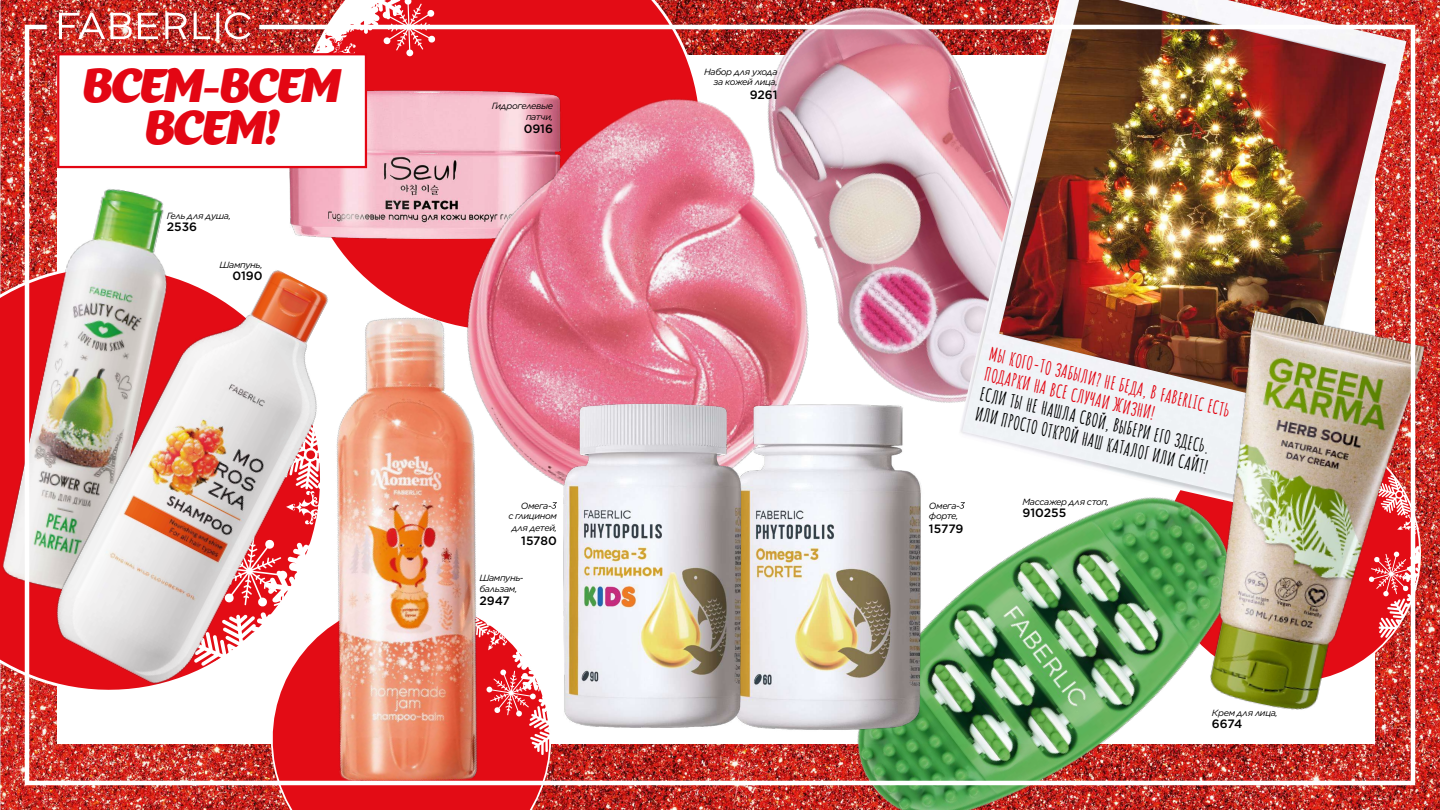
<style>
.page{position:relative;width:1440px;height:810px;background:#fff}
.page>*{position:absolute;margin:0;border:0;box-sizing:border-box;transform-origin:0 0}
.t1{font:italic 45.97px/42px "Appetite";letter-spacing:-.02em;color:#e30613;text-align:center}
.t2{font:700 18px/20.2px "Amatic SC";color:#000}
.t3{font:700 18px/20px "Amatic SC";color:#e30613}
.t4{font:500 12.08px "Gotham";color:#000}
.t5{font:italic 9px/10.5px "Gotham";letter-spacing:-.04em;color:#000}
</style>
<div class="page">
<img style="left:0;top:0;width:1440px;height:810px">
<img style="left:793px;top:788px;width:510px;height:22px">
<img style="left:999px;top:0;width:387px;height:22px">
<img style="left:0;top:172px;width:22px;height:436px">
<img style="left:342px;top:0;width:626px;height:22px">
<img style="left:1418px;top:298px;width:22px;height:439px">
<img style="left:203px;top:788px;width:536px;height:22px">
<img style="left:59px;top:12px;width:192px;height:10px">
<img style="left:22px;top:22px;width:1396px;height:766px">
<h1 class="t1" style="left:84px;top:65px;width:258px">ВСЕМ-ВСЕМ<br>ВСЕМ!</h1>
<p class="t5" style="left:167px;top:210px;width:66px">Гель для душа,</p>
<h3 class="t4" style="left:167px;top:219px;width:32px">2536</h3>
<p class="t5" style="left:220px;top:260px;width:45px">Шампунь,</p>
<h3 class="t4" style="left:232px;top:268px;width:32px">0190</h3>
<p class="t5" style="left:492px;top:101px;width:63px;text-align:right">Гидрогелевые патчи,</p>
<h3 class="t4" style="left:524px;top:121px;width:31px">0916</h3>
<p class="t5" style="left:508px;top:500px;width:50px;text-indent:13px">Омега&shy;с глицином</p>
<p class="t5" style="left:512px;top:522px;width:47px">для детей,</p>
<h3 class="t4" style="left:521px;top:532px;width:37px">15780</h3>
<p class="t5" style="left:479px;top:573px;width:46px">Шампунь&shy;бальзам,</p>
<h3 class="t4" style="left:479px;top:593px;width:32px">2947</h3>
<p class="t5" style="left:704px;top:66px;width:75px;text-align:right">Набор для ухода за кожей лица,</p>
<h3 class="t4" style="left:750px;top:87px;width:29px">9261</h3>
<p class="t5" style="left:929px;top:500px;width:32px">Омега&shy;форте,</p>
<h3 class="t4" style="left:929px;top:520px;width:36px">15779</h3>
<h2 class="t3" style="left:992px;top:344px;width:248px;rotate:13deg">МЫ КОГО-ТО ЗАБЫЛИ? НЕ БЕДА, В FABERLIC ЕСТЬ<br>ПОДАРКИ НА ВСЕ СЛУЧАИ ЖИЗНИ!</h2>
<h2 class="t2" style="left:983px;top:383px;width:240px;rotate:13deg">ЕСЛИ ТЫ НЕ НАШЛА СВОЙ, ВЫБЕРИ ЕГО ЗДЕСЬ.<br>ИЛИ ПРОСТО ОТКРОЙ НАШ КАТАЛОГ ИЛИ САЙТ!</h2>
<p class="t5" style="left:1023px;top:496px;width:88px">Массажер для стоп,</p>
<h3 class="t4" style="left:1023px;top:505px;width:45px">910255</h3>
<p class="t5" style="left:1212px;top:708px;width:67px">Крем для лица,</p>
<h3 class="t4" style="left:1212px;top:716px;width:32px">6674</h3>
</div>
